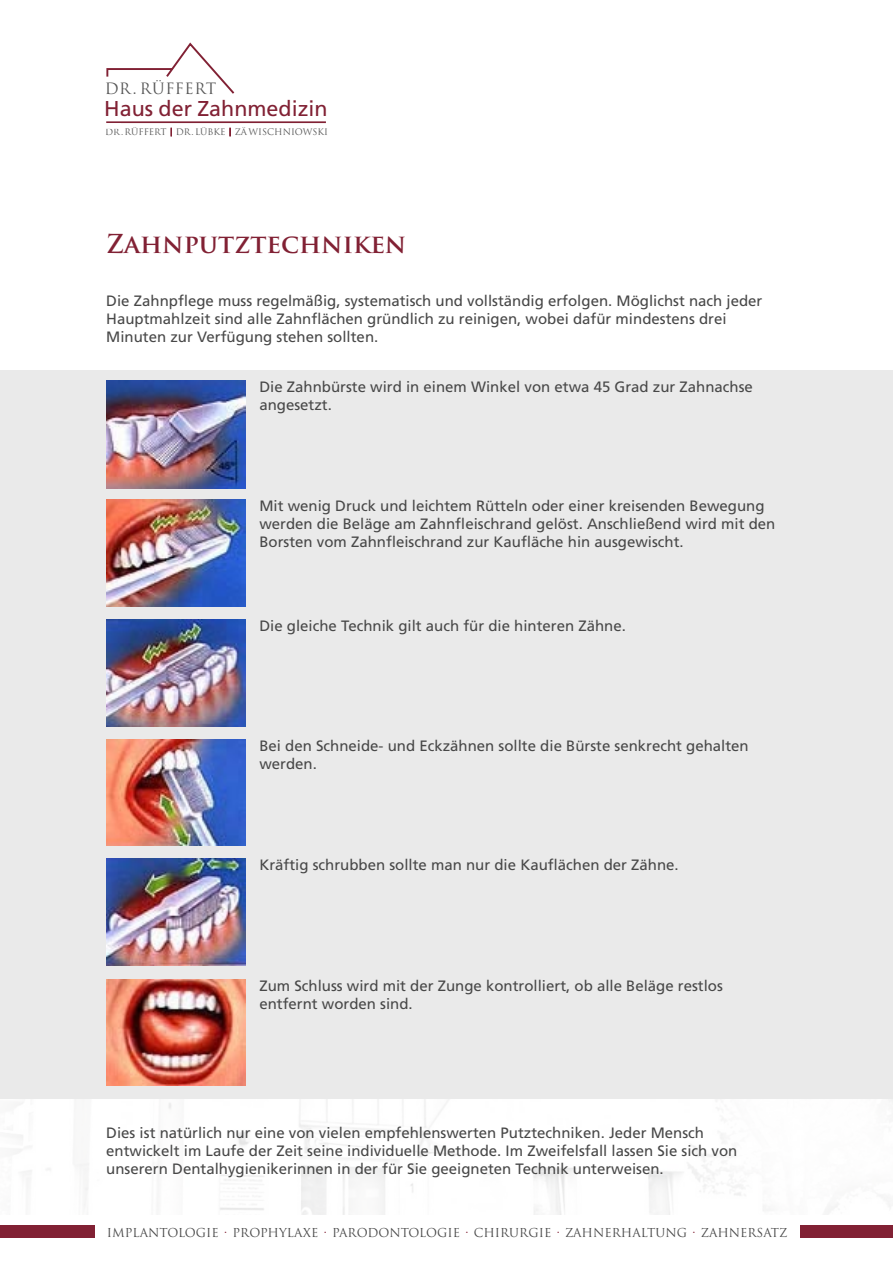
<style>
.page{position:relative;width:893px;height:1263px;background:#fff}
.page>*{position:absolute;margin:0;border:0;box-sizing:border-box;transform-origin:0 0}
.t1{font:700 25.5px "Trajan Pro";color:#812134}
.t2{font:21.45px "Frutiger";color:#812134}
.t3{font:15.3px "Trajan";letter-spacing:.04em;color:#565656}
.t4{font:15px/18px "Frutiger";color:#484848}
.t5{font:12px "Trajan";color:#484848}
.t6{font:8.85px "Trajan Pro";color:#565656}
.s1{font-family:"Times New Roman";color:#812134}
</style>
<div class="page">
<img style="left:15px;top:1099px;width:878px;height:115px">
<div style="left:0;top:1225px;width:94px;height:13px;background:#812134"></div>
<div style="left:800px;top:1225px;width:93px;height:13px;background:#812134"></div>
<hr style="left:106px;top:121px;width:220px;height:2px;background:#812134">
<svg style="left:106px;top:42px;width:129px;height:52px"></svg>
<div style="left:0;top:371px;width:893px;height:728px;background:#eaeaea"></div>
<img style="left:106px;top:380px;width:140px;height:108px">
<img style="left:106px;top:500px;width:140px;height:106px">
<img style="left:106px;top:620px;width:140px;height:106px">
<img style="left:106px;top:739px;width:140px;height:107px">
<img style="left:106px;top:859px;width:140px;height:106px">
<img style="left:106px;top:979px;width:140px;height:107px">
<p class="t3" style="left:105px;top:79px;width:113px">DR . RÜFFERT</p>
<h2 class="t2" style="left:104px;top:96px;width:225px">Haus der Zahnmedizin</h2>
<p class="t6" style="left:105px;top:127px;width:224px">DR.RÜFFERT <span class="s1">|</span> DR.LÜBKE <span class="s1">|</span> ZÄ WISCHNIOWSKI</p>
<p class="t1" style="left:106px;top:228px;width:301px">Zahnputztechniken</p>
<p class="t4" style="left:106px;top:292px;width:658px">Die Zahnpflege muss regelmäßig, systematisch und vollständig erfolgen. Möglichst nach jeder</p>
<p class="t4" style="left:106px;top:310px;width:622px">Hauptmahlzeit sind alle Zahnflächen gründlich zu reinigen, wobei dafür mindestens drei</p>
<p class="t4" style="left:106px;top:328px;width:274px">Minuten zur Verfügung stehen sollten.</p>
<p class="t4" style="left:259px;top:377px;width:495px">Die Zahnbürste wird in einem Winkel von etwa 45 Grad zur Zahnachse angesetzt.</p>
<p class="t4" style="left:259px;top:497px;width:517px">Mit wenig Druck und leichtem Rütteln oder einer kreisenden Bewegung werden die Beläge am Zahnfleischrand gelöst. Anschließend wird mit den<br>Borsten vom Zahnfleischrand zur Kaufläche hin ausgewischt.</p>
<p class="t4" style="left:259px;top:617px;width:368px">Die gleiche Technik gilt auch für die hinteren Zähne.</p>
<p class="t4" style="left:259px;top:736px;width:491px">Bei den Schneide- und Eckzähnen sollte die Bürste senkrecht gehalten werden.</p>
<p class="t4" style="left:259px;top:856px;width:421px">Kräftig schrubben sollte man nur die Kauflächen der Zähne.</p>
<p class="t4" style="left:259px;top:976px;width:465px">Zum Schluss wird mit der Zunge kontrolliert, ob alle Beläge restlos</p>
<p class="t4" style="left:259px;top:994px;width:155px">entfernt worden sind.</p>
<p class="t4" style="left:106px;top:1123px;width:599px">Dies ist natürlich nur eine von vielen empfehlenswerten Putztechniken. Jeder Mensch</p>
<p class="t4" style="left:106px;top:1141px;width:633px">entwickelt im Laufe der Zeit seine individuelle Methode. Im Zweifelsfall lassen Sie sich von unserern Dentalhygienikerinnen in der für Sie geeigneten Technik unterweisen.</p>
<p class="t5" style="left:107px;top:1225px;width:682px">IMPLANTOLOGIE <sup>.</sup> PROPHYLAXE <sup>.</sup> PARODONTOLOGIE <sup>.</sup> CHIRURGIE <sup>.</sup> ZAHNERHALTUNG <sup>.</sup> ZAHNERSATZ</p>
</div>
